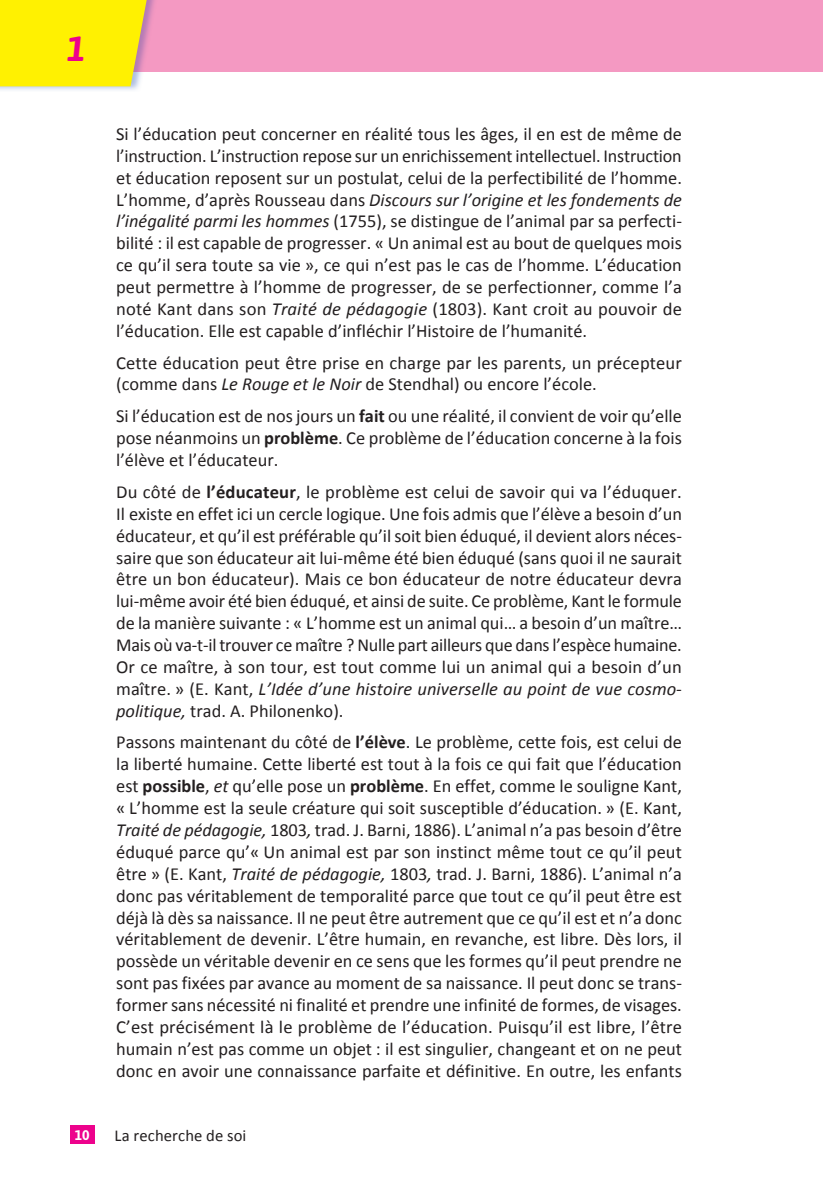
<style>
.page{position:relative;width:823px;height:1195px;background:#fff}
.page>*{position:absolute;margin:0;border:0;box-sizing:border-box;transform-origin:0 0}
.t1{font:italic 700 35px "Asap";color:#ed028c}
.t2{font:18.38px/21.9px "Calibri";color:#231f20;text-align:justify}
.t3{font:16.62px "Calibri";letter-spacing:.005em;color:#231f20}
.t4{font:700 14px "Asap";color:#fff}
.s1{font-style:italic}
.s2{font-weight:700}
</style>
<div class="page">
<hr style="left:821px;top:0;width:2px;height:71px;background:#f499c2">
<div style="left:0;top:0;width:820px;height:71px;background:#f499c2"></div>
<img style="left:151px;top:0;width:5px;height:26px">
<div style="left:70px;top:1125px;width:25px;height:18px;background:#ed028c"></div>
<svg style="left:0;top:0;width:151px;height:86px;background:#fbea11"></svg>
<h1 class="t1" style="left:67px;top:25px;width:20px">1</h1>
<p class="t2" style="left:116px;top:123px;width:567px">Si l’éducation peut concerner en réalité tous les âges, il en est de même de l’instruction. L’instruction repose sur un enrichissement intellectuel. Instruction et éducation reposent sur un postulat, celui de la perfectibilité de l’homme.<br>L’homme, d’après Rousseau dans <span class="s1">Discours sur l’origine et les fondements de l’inégalité parmi les hommes</span> (1755), se distingue de l’animal par sa perfecti&shy;bilité : il est capable de progresser. « Un animal est au bout de quelques mois ce qu’il sera toute sa vie », ce qui n’est pas le cas de l’homme. L’éducation peut permettre à l’homme de progresser, de se perfectionner, comme l’a noté Kant dans son <span class="s1">Traité de pédagogie</span> (1803). Kant croit au pouvoir de l’éducation. Elle est capable d’infléchir l’Histoire de l’humanité.</p>
<p class="t2" style="left:116px;top:352px;width:567px">Cette éducation peut être prise en charge par les parents, un précepteur (comme dans <span class="s1">Le Rouge et le Noir</span> de Stendhal) ou encore l’école.</p>
<p class="t2" style="left:116px;top:405px;width:567px">Si l’éducation est de nos jours un <span class="s2">fait</span> ou une réalité, il convient de voir qu’elle pose néanmoins un <span class="s2">problème</span>. Ce problème de l’éducation concerne à la fois l’élève et l’éducateur.</p>
<p class="t2" style="left:116px;top:481px;width:567px">Du côté de <span class="s2">l’éducateur</span>, le problème est celui de savoir qui va l’éduquer.<br>Il existe en effet ici un cercle logique. Une fois admis que l’élève a besoin d’un éducateur, et qu’il est préférable qu’il soit bien éduqué, il devient alors néces&shy;saire que son éducateur ait lui- même été bien éduqué (sans quoi il ne saurait être un bon éducateur). Mais ce bon éducateur de notre éducateur devra lui- même avoir été bien éduqué, et ainsi de suite. Ce problème, Kant le formule de la manière suivante : « L’homme est un animal qui… a besoin d’un maître… Mais où va- t-il trouver ce maître ? Nulle part ailleurs que dans l’espèce humaine.<br>Or ce maître, à son tour, est tout comme lui un animal qui a besoin d’un maître. » (E. Kant, <span class="s1">L’Idée d’une histoire universelle au point de vue cosmo&shy;politique,</span> trad. A. Philonenko).</p>
<p class="t2" style="left:116px;top:731px;width:567px">Passons maintenant du côté de <span class="s2">l’élève</span>. Le problème, cette fois, est celui de la liberté humaine. Cette liberté est tout à la fois ce qui fait que l’éducation est <span class="s2">possible</span>, <span class="s1">et</span> qu’elle pose un <span class="s2">problème</span>. En effet, comme le souligne Kant, « L’homme est la seule créature qui soit susceptible d’éducation. » (E. Kant, <span class="s1">Traité de pédagogie,</span> 1803<span class="s1">,</span> trad. J. Barni, 1886). L’animal n’a pas besoin d’être éduqué parce qu’« Un animal est par son instinct même tout ce qu’il peut être » (E. Kant, <span class="s1">Traité de pédagogie,</span> 1803<span class="s1">,</span> trad. J. Barni, 1886). L’animal n’a donc pas véritablement de temporalité parce que tout ce qu’il peut être est déjà là dès sa naissance. Il ne peut être autrement que ce qu’il est et n’a donc véritablement de devenir. L’être humain, en revanche, est libre. Dès lors, il possède un véritable devenir en ce sens que les formes qu’il peut prendre ne sont pas fixées par avance au moment de sa naissance. Il peut donc se trans&shy;former sans nécessité ni finalité et prendre une infinité de formes, de visages.<br>C’est précisément là le problème de l’éducation. Puisqu’il est libre, l’être humain n’est pas comme un objet : il est singulier, changeant et on ne peut donc en avoir une connaissance parfaite et définitive. En outre, les enfants</p>
<p class="t4" style="left:75px;top:1125px;width:17px">10</p>
<p class="t3" style="left:114px;top:1125px;width:133px">La recherche de soi</p>
</div>
